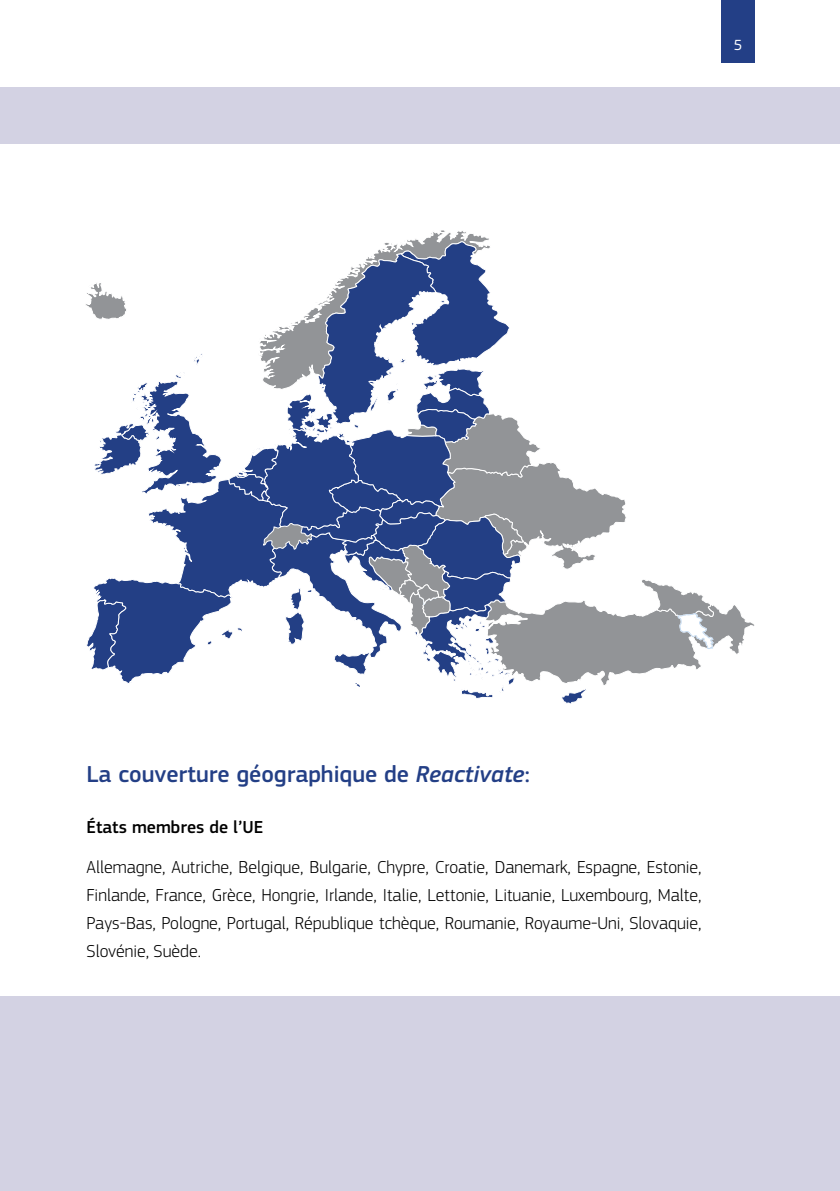
<style>
.page{position:relative;width:840px;height:1191px;background:#fff}
.page>*{position:absolute;margin:0;border:0;box-sizing:border-box;transform-origin:0 0}
.Secondary_Heading{font:500 24px "EC Square Sans Pro";color:#233f86}
.Body{font:300 18px/28px "EC Square Sans Pro";color:#000;text-align:justify}
.Subheading{font:500 18px "EC Square Sans Pro";color:#000}
.t1{font:15.4px "EC Square Sans Pro";color:#fff}
.s1{font-style:italic}
</style>
<div class="page">
<div style="left:0;top:996px;width:839px;height:195px;background:#d3d2e3"></div>
<div style="left:0;top:87px;width:839px;height:57px;background:#d3d2e3"></div>
<div style="left:720px;top:0;width:34px;height:63px;background:#233f86"></div>
<svg style="left:85px;top:230px;width:669px;height:474px"></svg>
<p class="t1" style="left:733px;top:36px;width:10px">5</p>
<h3 class="Secondary_Heading" style="left:86px;top:760px;width:444px">La couverture géographique de <span class="s1">Reactivate</span>:</h3>
<h4 class="Subheading" style="left:86px;top:817px;width:178px">États membres de l’UE</h4>
<p class="Body" style="left:86px;top:852px;width:616px">Allemagne, Autriche, Belgique, Bulgarie, Chypre, Croatie, Danemark, Espagne, Estonie, Finlande, France, Grèce, Hongrie, Irlande, Italie, Lettonie, Lituanie, Luxembourg, Malte, Pays-Bas, Pologne, Portugal, République tchèque, Roumanie, Royaume-Uni, Slovaquie, Slovénie, Suède.</p>
</div>
